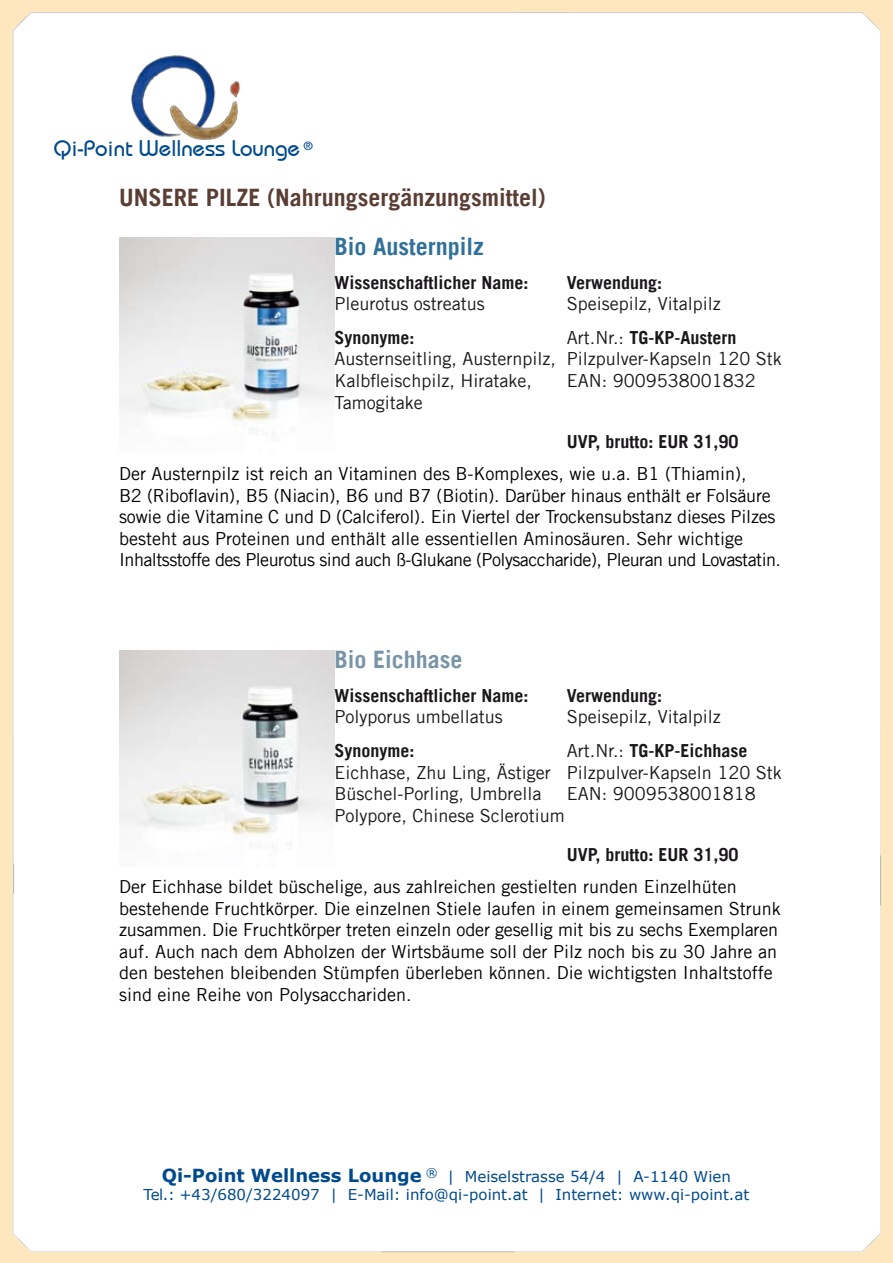
<style>
.page{position:relative;width:893px;height:1263px;background:#fff}
.page>*{position:absolute;margin:0;border:0;box-sizing:border-box;transform-origin:0 0}
.t1{font:700 24px "Trade Gothic LT";color:#5b3e33}
.t2{font:700 24px "Trade Gothic LT";color:#307099}
.t3{font:700 24px "Trade Gothic LT";color:#7994a6}
.t4{font:22.5px "Bahamas Plain";color:#004a8b}
.t5{font:18px/21.6px "Trade Gothic LT";color:#000}
.t6{font:18px/21.6px "Trade Gothic LT";color:#1a171b}
.t7{font:700 18px "Trade Gothic LT";color:#1a171b}
.t8{font:15px/18px "Verdana";color:#004a8b;text-align:center}
.s1{font-weight:700}
.s2{font-weight:700;font-size:18px}
</style>
<div class="page">
<img style="left:0;top:0;width:893px;height:1263px">
<img style="left:119px;top:54px;width:132px;height:86px">
<img style="left:119px;top:238px;width:215px;height:215px">
<img style="left:119px;top:651px;width:215px;height:215px">
<p class="t4" style="left:54px;top:134px;width:261px">Qi-Point Wellness Lounge <sup>®</sup></p>
<h1 class="t1" style="left:119px;top:183px;width:428px">UNSERE PILZE (Nahrungsergänzungsmittel)</h1>
<h1 class="t2" style="left:334px;top:232px;width:151px">Bio Austernpilz</h1>
<p class="t7" style="left:334px;top:271px;width:195px">Wissenschaftlicher Name:</p>
<p class="t6" style="left:334px;top:293px;width:152px">Pleurotus ostreatus</p>
<p class="t7" style="left:334px;top:326px;width:81px">Synonyme:</p>
<p class="t6" style="left:334px;top:348px;width:223px">Austernseitling, Austernpilz,<br>Kalbfleischpilz, Hiratake,<br>Tamogitake</p>
<p class="t7" style="left:567px;top:271px;width:97px">Verwendung:</p>
<p class="t6" style="left:567px;top:287px;width:171px;line-height:33.6px">Speisepilz, Vitalpilz<br>Art.Nr.: <span class="s1">TG-KP-Austern</span></p>
<p class="t6" style="left:567px;top:348px;width:216px">Pilzpulver-Kapseln 120 Stk<br>EAN: 9009538001832</p>
<p class="t7" style="left:567px;top:431px;width:173px">UVP, brutto: EUR 31,90</p>
<p class="t5" style="left:119px;top:462px;width:663px">Der Austernpilz ist reich an Vitaminen des B-Komplexes, wie u.a. B1 (Thiamin),<br>B2 (Riboflavin), B5 (Niacin), B6 und B7 (Biotin). Darüber hinaus enthält er Folsäure sowie die Vitamine C und D (Calciferol). Ein Viertel der Trockensubstanz dieses Pilzes besteht aus Proteinen und enthält alle essentiellen Aminosäuren. Sehr wichtige Inhaltsstoffe des Pleurotus sind auch ß-Glukane (Polysaccharide), Pleuran und Lovastatin.</p>
<h1 class="t3" style="left:334px;top:645px;width:130px">Bio Eichhase</h1>
<p class="t7" style="left:334px;top:684px;width:195px">Wissenschaftlicher Name:</p>
<p class="t6" style="left:334px;top:706px;width:170px">Polyporus umbellatus</p>
<p class="t7" style="left:334px;top:739px;width:81px">Synonyme:</p>
<p class="t6" style="left:334px;top:761px;width:232px">Eichhase, Zhu Ling, Ästiger<br>Büschel-Porling, Umbrella<br>Polypore, Chinese Sclerotium</p>
<p class="t7" style="left:567px;top:684px;width:97px">Verwendung:</p>
<p class="t6" style="left:567px;top:700px;width:182px;line-height:33.6px">Speisepilz, Vitalpilz<br>Art.Nr.: <span class="s1">TG-KP-Eichhase</span></p>
<p class="t6" style="left:567px;top:761px;width:216px">Pilzpulver-Kapseln 120 Stk<br>EAN: 9009538001818</p>
<p class="t7" style="left:567px;top:844px;width:173px">UVP, brutto: EUR 31,90</p>
<p class="t5" style="left:119px;top:876px;width:663px">Der Eichhase bildet büschelige, aus zahlreichen gestielten runden Einzelhüten bestehende Fruchtkörper. Die einzelnen Stiele laufen in einem gemeinsamen Strunk zusammen. Die Fruchtkörper treten einzeln oder gesellig mit bis zu sechs Exemplaren auf. Auch nach dem Abholzen der Wirtsbäume soll der Pilz noch bis zu 30 Jahre an den bestehen bleibenden Stümpfen überleben können. Die wichtigsten Inhaltstoffe sind eine Reihe von Polysacchariden.</p>
<p class="t8" style="left:143px;top:1167px;width:607px"><span class="s2">Qi-Point Wellness Lounge</span> <sup>®</sup> | Meiselstrasse 54/4 | A-1140 Wien<br>Tel.: +43/680/3224097 | E-Mail: info@qi-point.at | Internet: www.qi-point.at</p>
</div>
